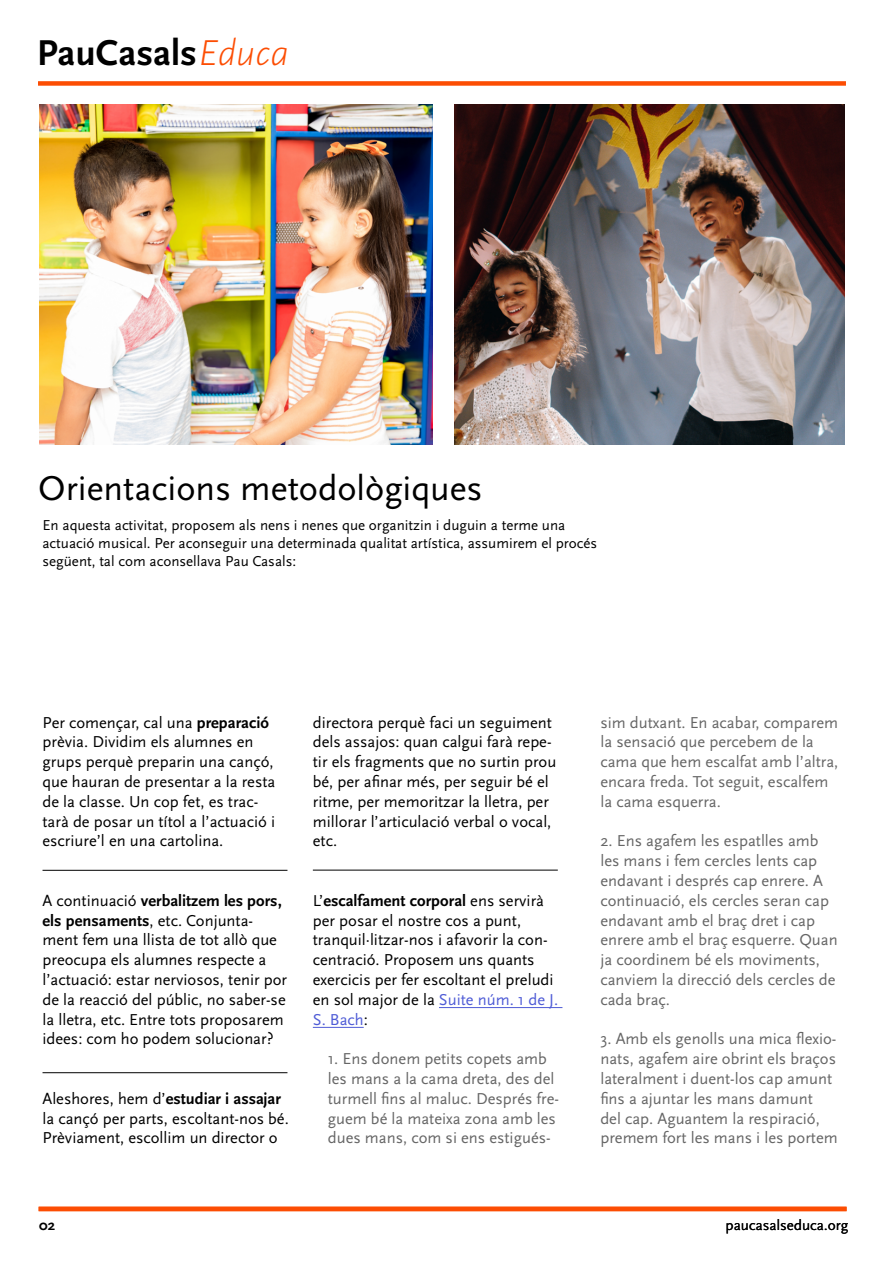
<style>
.page{position:relative;width:893px;height:1263px;background:#fff}
.page>*{position:absolute;margin:0;border:0;box-sizing:border-box;transform-origin:0 0}
.t1{font:700 37.5px "Scala Sans Pro";color:#000}
.t2{font:36px "Scala Sans Pro";color:#000}
.t3{font:16.5px/19.8px "Scala Sans Pro";color:#000}
.t4{font:16.5px/19.8px "Scala Sans Pro";color:#666}
.t5{font:15px/18px "Scala Sans Pro";color:#000}
.t6{font:700 15px "Scala Sans Pro";color:#000}
.s1{font-weight:300;font-style:italic;color:#fc4d03}
.s2{font-weight:700}
.s3{color:#4f5cd6}
</style>
<div class="page">
<div style="left:38px;top:81px;width:808px;height:5px;background:#fc4d03"></div>
<hr style="left:39px;top:1207px;width:808px;height:4px;background:#fc4d03">
<img style="left:39px;top:105px;width:393px;height:339px">
<img style="left:455px;top:104px;width:390px;height:340px">
<hr style="left:43px;top:870px;width:244px;height:1px;background:#000">
<hr style="left:43px;top:1072px;width:244px;height:1px;background:#000">
<hr style="left:313px;top:870px;width:245px;height:1px;background:#000">
<hr style="left:439px;top:1007px;width:123px;height:1px;background:#4f5cd6">
<hr style="left:313px;top:1027px;width:51px;height:1px;background:#4f5cd6">
<h1 class="t1" style="left:37px;top:31px;width:254px">PauCasals<span class="s1">Educa</span></h1>
<h2 class="t2" style="left:38px;top:467px;width:446px">Orientacions metodològiques</h2>
<p class="t5" style="left:43px;top:516px;width:556px">En aquesta activitat, proposem als nens i nenes que organitzin i duguin a terme una actuació musical. Per aconseguir una determinada qualitat artística, assumirem el procés següent, tal com aconsellava Pau Casals:</p>
<p class="t3" style="left:43px;top:712px;width:234px">Per començar, cal una <span class="s2">preparació </span>prèvia. Dividim els alumnes en grups perquè preparin una cançó, que hauran de presentar a la resta de la classe. Un cop fet, es trac&shy;tarà de posar un títol a l’actuació i escriure’l en una cartolina.</p>
<p class="t3" style="left:43px;top:890px;width:246px">A continuació <span class="s2">verbalitzem les pors, els pensaments</span>, etc. Conjunta&shy;ment fem una llista de tot allò que preocupa els alumnes respecte a l’actuació: estar nerviosos, tenir por de la reacció del públic, no saber-se la lletra, etc. Entre tots proposarem idees: com ho podem solucionar?</p>
<p class="t3" style="left:43px;top:1088px;width:248px">Aleshores, hem d’<span class="s2">estudiar i assajar </span>la cançó per parts, escoltant-nos bé.<br>Prèviament, escollim un director o</p>
<p class="t3" style="left:313px;top:712px;width:245px">directora perquè faci un seguiment dels assajos: quan calgui farà repe&shy;tir els fragments que no surtin prou bé, per afinar més, per seguir bé el ritme, per memoritzar la lletra, per millorar l’articulació verbal o vocal, etc.</p>
<p class="t3" style="left:313px;top:890px;width:247px">L’<span class="s2">escalfament corporal</span> ens servirà per posar el nostre cos a punt, tranquil·litzar-nos i afavorir la con&shy;centració. Proposem uns quants exercicis per fer escoltant el preludi en sol major de la <span class="s3">Suite núm. 1 de J.<br>S. Bach</span>:</p>
<p class="t4" style="left:328px;top:1049px;width:233px">1. Ens donem petits copets amb les mans a la cama dreta, des del turmell fins al maluc. Després fre&shy;guem bé la mateixa zona amb les dues mans, com si ens estigués-</p>
<p class="t4" style="left:600px;top:712px;width:240px">sim dutxant. En acabar, comparem la sensació que percebem de la cama que hem escalfat amb l’altra, encara freda. Tot seguit, escalfem la cama esquerra.</p>
<p class="t4" style="left:600px;top:831px;width:239px">2. Ens agafem les espatlles amb les mans i fem cercles lents cap endavant i després cap enrere. A continuació, els cercles seran cap endavant amb el braç dret i cap enrere amb el braç esquerre. Quan ja coordinem bé els moviments, canviem la direcció dels cercles de cada braç.</p>
<p class="t4" style="left:600px;top:1029px;width:239px">3. Amb els genolls una mica flexio&shy;nats, agafem aire obrint els braços lateralment i duent-los cap amunt fins a ajuntar les mans damunt<br>del cap. Aguantem la respiració, premem fort les mans i les portem</p>
<p class="t6" style="left:39px;top:1217px;width:17px">02</p>
<p class="t5" style="left:726px;top:1216px;width:124px">paucasalseduca.org</p>
</div>
